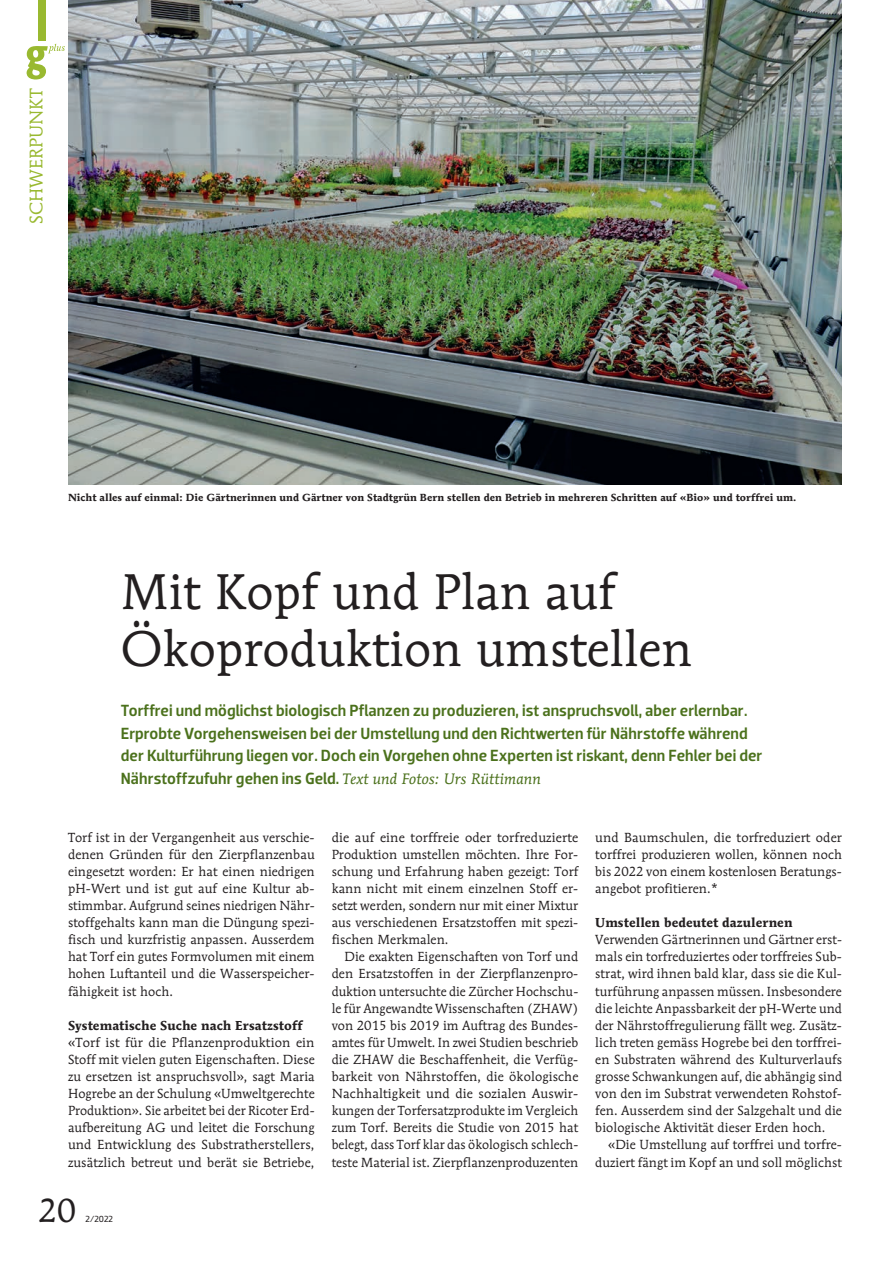
<style>
.page{position:relative;width:893px;height:1263px;background:#fff}
.page>*{position:absolute;margin:0;border:0;box-sizing:border-box;transform-origin:0 0}
.t1{font:49.5px/57px "Mendoza Roman";color:#231f20}
.t2{font:33px "Mendoza Roman";color:#231f20}
.t3{font:18px "Mendoza Roman";letter-spacing:.005em;color:#99b930}
.t4{font:500 16.5px/22.5px "Dobra";color:#4b711c}
.t5{font:13.05px/17.1px "Mendoza Roman";letter-spacing:.005em;color:#231f20;text-align:justify}
.t6{font:700 12.9px "Mendoza Roman";letter-spacing:.005em;color:#231f20}
.t7{font:700 10.2px "Mendoza Roman";letter-spacing:.005em;color:#231f20}
.t8{font:9px "Dobra";color:#231f20}
.s1{font-family:"Mendoza Roman";font-weight:400;font-style:italic;font-size:15px}
</style>
<div class="page">
<div style="left:38px;top:0;width:8px;height:40px;background:#99b930"></div>
<svg style="left:27px;top:44px;width:38px;height:36px"></svg>
<img style="left:68px;top:0;width:774px;height:485px">
<h3 class="t3" style="left:25px;top:224px;width:137px;rotate:-90deg">SCHWERPUNKT</h3>
<p class="t7" style="left:68px;top:491px;width:730px">Nicht alles auf einmal: Die Gärtnerinnen und Gärtner von Stadtgrün Bern stellen den Betrieb in mehreren Schritten auf «Bio» und torffrei um.</p>
<h1 class="t1" style="left:121px;top:563px;width:573px">Mit Kopf und Plan auf<br>Ökoproduktion umstellen</h1>
<p class="t4" style="left:121px;top:699px;width:643px">Torffrei und möglichst biologisch Pflanzen zu produzieren, ist anspruchsvoll, aber erlernbar.<br>Erprobte Vorgehensweisen bei der Umstellung und den Richtwerten für Nährstoffe während der Kulturführung liegen vor. Doch ein Vorgehen ohne Experten ist riskant, denn Fehler bei der Nährstoffzufuhr gehen ins Geld. <span class="s1">Text und Fotos: Urs Rüttimann</span></p>
<p class="t5" style="left:68px;top:828px;width:248px">Torf ist in der Vergangenheit aus verschie&shy;denen Gründen für den Zierpflanzenbau eingesetzt worden: Er hat einen niedrigen pH-Wert und ist gut auf eine Kultur ab&shy;stimmbar. Aufgrund seines niedrigen Nähr&shy;stoffgehalts kann man die Düngung spezi&shy;fisch und kurzfristig anpassen. Ausserdem hat Torf ein gutes Formvolumen mit einem hohen Luftanteil und die Wasserspeicher&shy;fähigkeit ist hoch.</p>
<p class="t6" style="left:68px;top:1017px;width:236px">Systematische Suche nach Ersatzstoff</p>
<p class="t5" style="left:68px;top:1034px;width:248px">«Torf ist für die Pflanzenproduktion ein Stoff mit vielen guten Eigenschaften. Diese zu ersetzen ist anspruchsvoll», sagt Maria Hogrebe an der Schulung «Umweltgerechte Produktion». Sie arbeitet bei der Ricoter Erd&shy;aufbereitung AG und leitet die Forschung und Entwicklung des Substratherstellers, zusätzlich betreut und berät sie Betriebe,</p>
<p class="t5" style="left:332px;top:828px;width:248px">die auf eine torffreie oder torfreduzierte Produktion umstellen möchten. Ihre For&shy;schung und Erfahrung haben gezeigt: Torf kann nicht mit einem einzelnen Stoff er&shy;setzt werden, sondern nur mit einer Mixtur aus verschiedenen Ersatzstoffen mit spezi&shy;fischen Merkmalen.</p>
<p class="t5" style="left:332px;top:948px;width:248px;text-indent:13px">Die exakten Eigenschaften von Torf und den Ersatzstoffen in der Zierpflanzenpro&shy;duktion untersuchte die Zürcher Hochschu&shy;le für Angewandte Wissenschaften (ZHAW) von 2015 bis 2019 im Auftrag des Bundes&shy;amtes für Umwelt. In zwei Studien beschrieb die ZHAW die Beschaffenheit, die Verfüg&shy;barkeit von Nährstoffen, die ökologische Nachhaltigkeit und die sozialen Auswir&shy;kungen der Torfersatzprodukte im Vergleich zum Torf. Bereits die Studie von 2015 hat belegt, dass Torf klar das ökologisch schlech&shy;teste Material ist. Zierpflanzenproduzenten</p>
<p class="t5" style="left:595px;top:828px;width:248px">und Baumschulen, die torfreduziert oder torffrei produzieren wollen, können noch bis 2022 von einem kostenlosen Beratungs&shy;angebot profitieren.*</p>
<p class="t6" style="left:595px;top:914px;width:199px">Umstellen bedeutet dazulernen</p>
<p class="t5" style="left:595px;top:931px;width:248px">Verwenden Gärtnerinnen und Gärtner erst&shy;mals ein torfreduziertes oder torffreies Sub&shy;strat, wird ihnen bald klar, dass sie die Kul&shy;turführung anpassen müssen. Insbesondere die leichte Anpassbarkeit der pH-Werte und der Nährstoffregulierung fällt weg. Zusätz&shy;lich treten gemäss Hogrebe bei den torffrei&shy;en Substraten während des Kulturverlaufs grosse Schwankungen auf, die abhängig sind von den im Substrat verwendeten Rohstof&shy;fen. Ausserdem sind der Salzgehalt und die biologische Aktivität dieser Erden hoch.</p>
<p class="t5" style="left:595px;top:1136px;width:248px;text-align:right">«Die Umstellung auf torffrei und torfre&shy;duziert fängt im Kopf an und soll möglichst</p>
<h2 class="t2" style="left:38px;top:1190px;width:39px">20</h2>
<p class="t8" style="left:86px;top:1213px;width:29px">2/2022</p>
</div>
